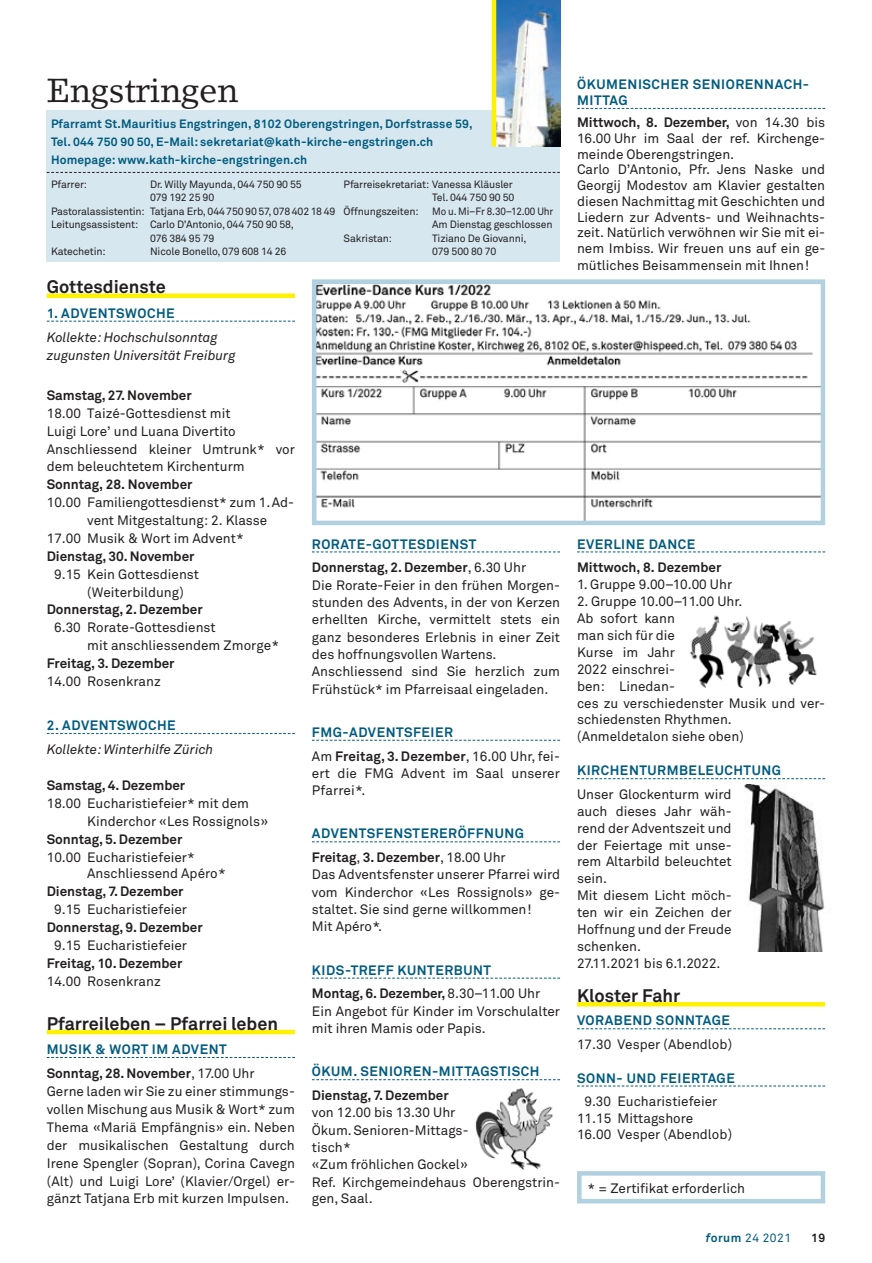
<style>
.page{position:relative;width:872px;height:1263px;background:#fff}
.page>*{position:absolute;margin:0;border:0;box-sizing:border-box;transform-origin:0 0}
.t1{font:33px "Lino Letter";letter-spacing:-.01em;color:#231f20}
.t2{font:700 18px "Akkurat Pro";color:#231f20}
.t3{font:13.5px/17px "Akkurat Pro";color:#231f20}
.t4{font:700 13.5px/24.3px "Akkurat Pro";letter-spacing:-.005em;color:#231f20}
.t5{font:700 13.5px/23.7px "Akkurat Pro";letter-spacing:.04em;color:#005b7f}
.t6{font:italic 13.5px/17.9px "Akkurat Pro";letter-spacing:-.005em;color:#231f20}
.t7{font:700 13.5px/23.7px "Akkurat Pro";letter-spacing:.015em;color:#231f20}
.t8{font:700 12px/18px "Akkurat Pro";letter-spacing:.01em;color:#005b7f}
.t9{font:12px "Akkurat Pro";letter-spacing:.04em;color:#005b7f}
.t10{font:700 12px "Akkurat Pro";color:#231f20}
.t11{font:10.5px/13.5px "Akkurat Pro";letter-spacing:-.015em;color:#231f20}
.t12{font:10.5px/13.5px "Akkurat Pro";letter-spacing:-.015em;color:#231f20;scale:.94 1}
.s1{color:#005b7f}
.s2{font-weight:400}
.s3{color:#231f20}
.s4{font-weight:400;color:#231f20}
.s5{font-weight:700}
.s6{font-weight:700;font-style:italic}
</style>
<div class="page">
<div style="left:47px;top:293px;width:248px;height:5px;background:#fff101"></div>
<svg style="left:47px;top:321px;width:248px;height:1px"></svg>
<svg style="left:47px;top:733px;width:248px;height:1px"></svg>
<hr style="left:47px;top:1030px;width:248px;height:4px;background:#fff101">
<svg style="left:47px;top:1057px;width:248px;height:1px"></svg>
<svg style="left:312px;top:551px;width:248px;height:1px"></svg>
<svg style="left:312px;top:740px;width:248px;height:1px"></svg>
<svg style="left:312px;top:841px;width:248px;height:1px"></svg>
<svg style="left:312px;top:978px;width:248px;height:1px"></svg>
<svg style="left:312px;top:1079px;width:248px;height:1px"></svg>
<svg style="left:577px;top:108px;width:248px;height:1px"></svg>
<div style="left:47px;top:111px;width:513px;height:151px;background:#d6e7ef"></div>
<img style="left:496px;top:0;width:64px;height:146px">
<hr style="left:492px;top:0;width:4px;height:146px;background:#fff101">
<svg style="left:47px;top:172px;width:513px;height:1px"></svg>
<img style="left:317px;top:284px;width:503px;height:236px">
<div style="left:312px;top:279px;width:513px;height:246px;border:4px solid #b1d0e0"></div>
<img style="left:689px;top:615px;width:128px;height:72px">
<img style="left:475px;top:1088px;width:78px;height:82px">
<img style="left:744px;top:784px;width:87px;height:167px">
<div style="left:577px;top:1171px;width:248px;height:32px;border:4px solid #b1d0e0"></div>
<svg style="left:577px;top:551px;width:248px;height:1px"></svg>
<svg style="left:577px;top:778px;width:248px;height:1px"></svg>
<hr style="left:577px;top:1002px;width:248px;height:4px;background:#fff101">
<svg style="left:577px;top:1028px;width:248px;height:1px"></svg>
<svg style="left:577px;top:1085px;width:248px;height:1px"></svg>
<h1 class="t1" style="left:47px;top:70px;width:193px">Engstringen</h1>
<p class="t8" style="left:51px;top:115px;width:423px">Pfarramt St.Mauritius Engstringen, 8102 Oberengstringen, Dorfstrasse 59,<br>Tel. 044 750 90 50, E-Mail: sekretariat@kath-kirche-engstringen.ch<br>Homepage: www.kath-kirche-engstringen.ch</p>
<p class="t11" style="left:51px;top:178px;width:38px">Pfarrer:</p>
<p class="t11" style="left:150px;top:178px;width:153px">Dr. Willy Mayunda, 044 750 90 55</p>
<p class="t11" style="left:150px;top:191px;width:66px">079 192 25 90</p>
<p class="t11" style="left:51px;top:205px;width:286px">Pastoralassistentin: Tatjana Erb, 044 750 90 57, 078 402 18 49</p>
<p class="t11" style="left:51px;top:218px;width:244px">Leitungsassistent: Carlo D’Antonio, 044 750 90 58,</p>
<p class="t11" style="left:150px;top:232px;width:66px">076 384 95 79</p>
<p class="t11" style="left:51px;top:245px;width:56px">Katechetin:</p>
<p class="t11" style="left:150px;top:245px;width:138px">Nicole Bonello, 079 608 14 26</p>
<p class="t11" style="left:344px;top:178px;width:171px">Pfarreisekretariat: Vanessa Kläusler</p>
<p class="t11" style="left:432px;top:191px;width:84px">Tel. 044 750 90 50</p>
<p class="t11" style="left:344px;top:205px;width:76px">Öffnungszeiten:</p>
<p class="t12" style="left:432px;top:205px;width:130px">Mo u. Mi–Fr 8.30–12.00 Uhr<br>Am Dienstag geschlossen</p>
<p class="t11" style="left:343px;top:232px;width:50px">Sakristan:</p>
<p class="t11" style="left:432px;top:232px;width:96px">Tiziano De Giovanni,<br>079 500 80 70</p>
<h2 class="t2" style="left:47px;top:276px;width:121px">Gottesdienste</h2>
<p class="t5" style="left:47px;top:301px;width:129px">1. ADVENTSWOCHE</p>
<p class="t6" style="left:47px;top:329px;width:190px">Kollekte: Hochschulsonntag zugunsten Universität Freiburg</p>
<p class="t4" style="left:47px;top:383px;width:146px">Samstag, 27. November</p>
<p class="t3" style="left:47px;top:404px;width:250px;line-height:17.9px">18.00 Taizé-Gottesdienst mit<br>Luigi Lore’ und Luana Divertito<br>Anschliessend kleiner Umtrunk* vor dem beleuchtetem Kirchenturm</p>
<p class="t4" style="left:47px;top:472px;width:147px">Sonntag, 28. November</p>
<p class="t3" style="left:47px;top:494px;width:249px">10.00 Familiengottesdienst* zum 1.Ad-</p>
<p class="t3" style="left:87px;top:512px;width:182px">vent Mitgestaltung: 2. Klasse</p>
<p class="t3" style="left:47px;top:530px;width:198px">17.00 Musik &amp; Wort im Advent*</p>
<p class="t4" style="left:47px;top:544px;width:149px">Dienstag, 30. November</p>
<p class="t3" style="left:87px;top:565px;width:113px;line-height:17.9px;text-indent:-33px">9.15 Kein Gottesdienst (Weiterbildung)</p>
<p class="t4" style="left:47px;top:598px;width:157px">Donnerstag, 2. Dezember</p>
<p class="t3" style="left:87px;top:619px;width:193px;line-height:17.9px;text-indent:-33px">6.30 Rorate-Gottesdienst<br>mit anschliessendem Zmorge*</p>
<p class="t4" style="left:47px;top:651px;width:129px">Freitag, 3. Dezember</p>
<p class="t3" style="left:47px;top:673px;width:115px">14.00 Rosenkranz</p>
<p class="t5" style="left:47px;top:714px;width:130px">2. ADVENTSWOCHE</p>
<p class="t6" style="left:47px;top:741px;width:168px">Kollekte: Winterhilfe Zürich</p>
<p class="t4" style="left:47px;top:773px;width:140px">Samstag, 4. Dezember</p>
<p class="t3" style="left:87px;top:795px;width:182px;line-height:17.9px;text-indent:-40px">18.00 Eucharistiefeier* mit dem<br>Kinderchor «Les Rossignols»</p>
<p class="t4" style="left:47px;top:827px;width:137px">Sonntag, 5. Dezember</p>
<p class="t3" style="left:87px;top:849px;width:140px;text-indent:-40px">10.00 Eucharistiefeier*<br>Anschliessend Apéro*</p>
<p class="t4" style="left:47px;top:879px;width:138px">Dienstag, 7. Dezember</p>
<p class="t3" style="left:54px;top:901px;width:134px">9.15 Eucharistiefeier</p>
<p class="t4" style="left:47px;top:915px;width:157px">Donnerstag, 9. Dezember</p>
<p class="t3" style="left:54px;top:937px;width:134px">9.15 Eucharistiefeier</p>
<p class="t4" style="left:47px;top:951px;width:137px">Freitag, 10. Dezember</p>
<p class="t3" style="left:47px;top:973px;width:115px">14.00 Rosenkranz</p>
<h2 class="t2" style="left:47px;top:1012px;width:233px">Pfarreileben – Pfarrei leben</h2>
<p class="t4" style="left:47px;top:1037px;width:209px"><span class="s1">MUSIK &amp; WORT IM ADVENT<br></span>Sonntag, 28. November<span class="s2">, 17.00 Uhr</span></p>
<p class="t3" style="left:47px;top:1083px;width:250px;line-height:17.9px;text-align:justify">Gerne laden wir Sie zu einer stimmungs&shy;vollen Mischung aus Musik &amp; Wort* zum Thema «Mariä Empfängnis» ein. Neben der musikalischen Gestaltung durch Irene Spengler (Sopran), Corina Cavegn (Alt) und Luigi Lore’ (Klavier/Orgel) er&shy;gänzt Tatjana Erb mit kurzen Impulsen.</p>
<p class="t4" style="left:312px;top:532px;width:216px;line-height:23.7px"><span class="s1">RORATE-GOTTESDIENST<br></span>Donnerstag, 2. Dezember<span class="s2">, 6.30 Uhr</span></p>
<p class="t3" style="left:312px;top:576px;width:250px;line-height:17.4px">Die Rorate-Feier in den frühen Morgen&shy;stunden des Advents, in der von Kerzen erhellten Kirche, vermittelt stets ein ganz besonderes Erlebnis in einer Zeit des hoffnungsvollen Wartens.<br>Anschliessend sind Sie herzlich zum Frühstück* im Pfarreisaal eingeladen.</p>
<p class="t7" style="left:312px;top:720px;width:250px"><span class="s1">FMG-ADVENTSFEIER<br></span><span class="s2">Am</span> Freitag, 3. Dezember<span class="s2">, 16.00 Uhr, fei-</span></p>
<p class="t3" style="left:312px;top:765px;width:250px;line-height:17.4px">ert die FMG Advent im Saal unserer<br>Pfarrei*.</p>
<p class="t5" style="left:312px;top:822px;width:214px">ADVENTSFENSTERERÖFFNUNG<br><span class="s3">Freitag</span><span class="s4">,</span> <span class="s3">3. Dezember</span><span class="s4">, 18.00 Uhr</span></p>
<p class="t3" style="left:312px;top:866px;width:250px;line-height:17.4px">Das Adventsfenster unserer Pfarrei wird vom Kinderchor «Les Rossignols» ge&shy;staltet. Sie sind gerne willkommen!<br>Mit Apéro*.</p>
<p class="t5" style="left:312px;top:958px;width:230px">KIDS-TREFF KUNTERBUNT<br><span class="s3">Montag, 6. Dezember,</span> <span class="s4">8.30–11.00 Uhr</span></p>
<p class="t3" style="left:312px;top:1003px;width:250px;line-height:17.4px">Ein Angebot für Kinder im Vorschulalter mit ihren Mamis oder Papis.</p>
<p class="t5" style="left:312px;top:1060px;width:229px">ÖKUM. SENIOREN-MITTAGSTISCH</p>
<p class="t4" style="left:312px;top:1083px;width:138px">Dienstag, 7. Dezember</p>
<p class="t3" style="left:312px;top:1104px;width:250px">von 12.00 bis 13.30 Uhr<br>Ökum. Senioren-Mittags-<br>tisch*<br>«Zum fröhlichen Gockel»<br>Ref. Kirchgemeindehaus Oberengstrin&shy;gen, Saal.</p>
<p class="t5" style="left:577px;top:77px;width:233px;line-height:15.8px">ÖKUMENISCHER SENIORENNACH-<br>MITTAG</p>
<p class="t3" style="left:577px;top:115px;width:250px;line-height:15.9px"><span class="s5">Mittwoch, 8. Dezember,</span> von 14.30 bis 16.00 Uhr im Saal der ref. Kirchenge&shy;meinde Oberengstringen.<br>Carlo D’Antonio, Pfr. Jens Naske und Georgij Modestov am Klavier gestalten diesen Nachmittag mit Geschichten und Liedern zur Advents- und Weihnachts&shy;zeit. Natürlich verwöhnen wir Sie mit ei&shy;nem Imbiss. Wir freuen uns auf ein ge&shy;mütliches Beisammensein mit Ihnen!</p>
<p class="t5" style="left:577px;top:532px;width:120px">EVERLINE DANCE</p>
<p class="t4" style="left:577px;top:555px;width:146px">Mittwoch, 8. Dezember</p>
<p class="t3" style="left:577px;top:576px;width:157px">1. Gruppe 9.00–10.00 Uhr</p>
<p class="t3" style="left:577px;top:593px;width:250px">2. Gruppe 10.00–11.00 Uhr.<br>Ab sofort kann<br>man sich für die<br>Kurse im Jahr<br>2022 einschrei-<br>ben: Linedan-<br>ces zu verschiedenster Musik und ver&shy;schiedensten Rhythmen. (Anmeldetalon siehe oben)</p>
<p class="t5" style="left:577px;top:759px;width:206px">KIRCHENTURMBELEUCHTUNG</p>
<p class="t3" style="left:577px;top:786px;width:156px">Unser Glockenturm wird auch dieses Jahr wäh&shy;rend der Adventszeit und der Feiertage mit unse&shy;rem Altarbild beleuchtet sein.<br>Mit diesem Licht möch&shy;ten wir ein Zeichen der<br>Hoffnung und der Freude schenken.<br>27.11.2021 bis 6.1.2022.</p>
<h2 class="t2" style="left:577px;top:984px;width:105px">Kloster Fahr</h2>
<p class="t5" style="left:577px;top:1009px;width:154px">VORABEND SONNTAGE</p>
<p class="t3" style="left:577px;top:1036px;width:156px">17.30 Vesper (Abendlob)</p>
<p class="t5" style="left:577px;top:1066px;width:159px">SONN- UND FEIERTAGE</p>
<p class="t3" style="left:577px;top:1093px;width:156px;text-indent:7px">9.30 Eucharistiefeier<br>11.15 Mittagshore<br>16.00 Vesper (Abendlob)</p>
<p class="t3" style="left:588px;top:1180px;width:159px">* = Zertifikat erforderlich</p>
<p class="t9" style="left:705px;top:1231px;width:87px"><span class="s6">f</span><span class="s5">orum</span> 24 2021</p>
<p class="t10" style="left:811px;top:1231px;width:16px">19</p>
</div>
